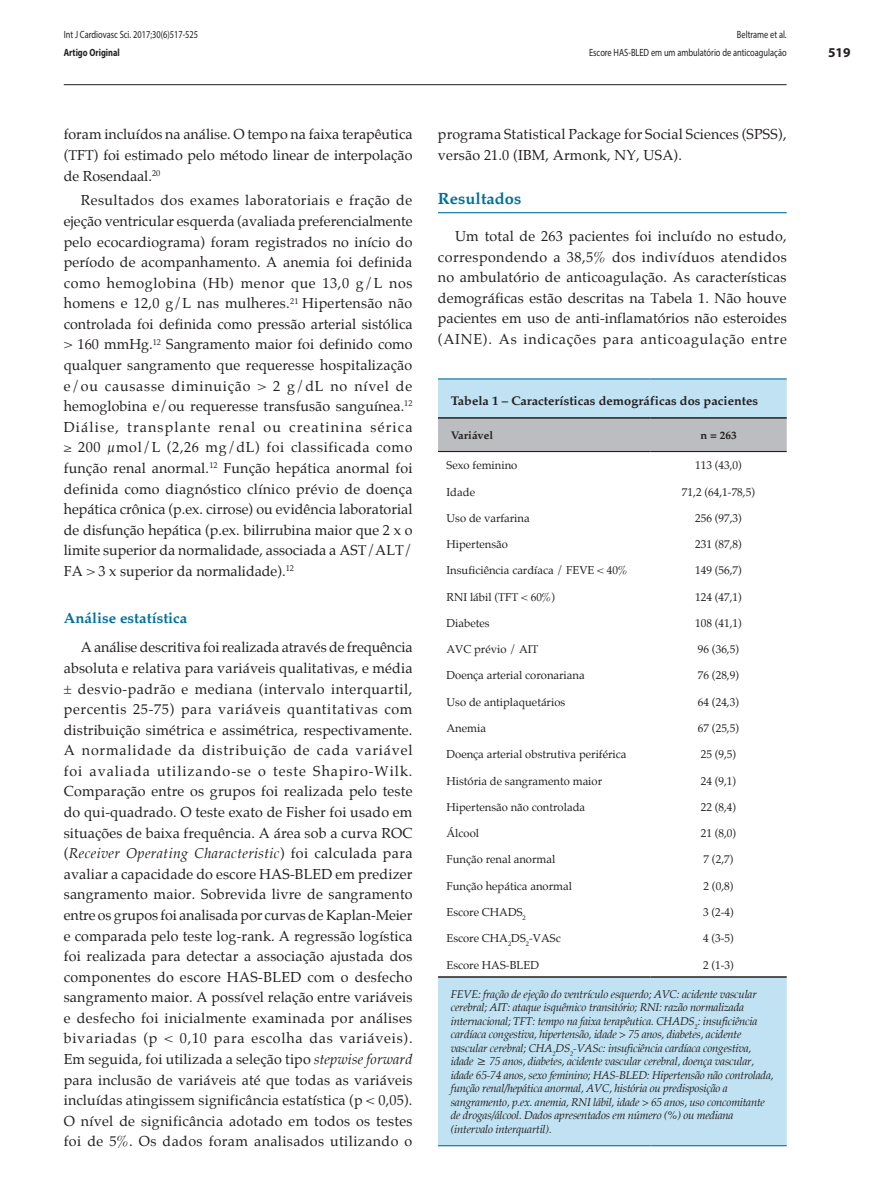
<style>
.page{position:relative;width:893px;height:1191px;background:#fff}
.page>*{position:absolute;margin:0;border:0;box-sizing:border-box;transform-origin:0 0}
._1_-_Titulo-materia{font:700 16.5px "Palatino";color:#00719a}
._2_-_Sub-titulo{font:700 15px "Palatino";color:#00719a}
._4_-_Texto-Basico{font:14.25px/20.5px "Palatino";letter-spacing:.01em;color:#231f20;text-align:justify}
.t1{font:700 13.5px "Myriad Pro";color:#231f20}
._1_-_Titulo-Tabela{font:700 12.75px "Palatino";color:#231f20}
._4_-_Legenda{font:italic 11.25px/13.5px "Palatino";letter-spacing:-.02em;color:#231f20}
._3_-_Corpo-tabela{font:11.25px "Palatino";color:#231f20}
._2_-_Sub-titulo-2{font:700 11.25px "Palatino";color:#231f20}
.t2{font:10.5px/18px "Myriad Pro";color:#231f20;text-align:right;scale:.8 1}
.t3{font:700 10.5px "Myriad Pro";color:#231f20;scale:.8 1}
.s1{font-style:italic}
</style>
<div class="page">
<hr style="left:64px;top:84px;width:723px;height:1px;background:#231f20">
<svg style="left:438px;top:379px;width:349px;height:766px"></svg>
<div style="left:438px;top:419px;width:349px;height:32px;background:#bcbdc0"></div>
<hr style="left:438px;top:976px;width:212px;height:1px;background:#231f20">
<hr style="left:650px;top:976px;width:137px;height:1px;background:#231f20">
<hr style="left:438px;top:1145px;width:212px;height:1px;background:#00719a">
<hr style="left:650px;top:1145px;width:137px;height:1px;background:#00719a">
<hr style="left:438px;top:417px;width:212px;height:2px;background:#231f20">
<hr style="left:650px;top:417px;width:137px;height:2px;background:#231f20">
<hr style="left:438px;top:451px;width:212px;height:1px;background:#231f20">
<hr style="left:650px;top:451px;width:137px;height:1px;background:#231f20">
<hr style="left:438px;top:378px;width:212px;height:1px;background:#00719a">
<hr style="left:650px;top:378px;width:137px;height:1px;background:#00719a">
<hr style="left:438px;top:212px;width:349px;height:1px;background:#00719a">
<p class="t2" style="left:64px;top:25px;width:170px">Int J Cardiovasc Sci. 2017;30(6)517-525</p>
<p class="t3" style="left:64px;top:45px;width:72px">Artigo Original</p>
<p class="t2" style="left:589px;top:25px;width:248px">Beltrame et al.<br>Escore HAS-BLED em um ambulatório de anticoagulação</p>
<p class="_4_-_Texto-Basico" style="left:64px;top:124px;width:350px">foram incluídos na análise. O tempo na faixa terapêutica (TFT) foi estimado pelo método linear de interpolação de Rosendaal.<sup>20</sup></p>
<p class="_4_-_Texto-Basico" style="left:64px;top:190px;width:350px;text-indent:17px">Resultados dos exames laboratoriais e fração de ejeção ventricular esquerda (avaliada preferencialmente pelo ecocardiograma) foram registrados no início do período de acompanhamento. A anemia foi definida como hemoglobina (Hb) menor que 13,0 g/L nos homens e 12,0 g/L nas mulheres.<sup>21</sup> Hipertensão não controlada foi definida como pressão arterial sistólica &gt; 160 mmHg.<sup>12</sup> Sangramento maior foi definido como qualquer sangramento que requeresse hospitalização e/ou causasse diminuição &gt; 2 g/dL no nível de hemoglobina e/ou requeresse transfusão sanguínea.<sup>12<br></sup>Diálise, transplante renal ou creatinina sérica ≥ 200 µmol/L (2,26 mg/dL) foi classificada como função renal anormal.<sup>12</sup> Função hepática anormal foi definida como diagnóstico clínico prévio de doença hepática crônica (p.ex. cirrose) ou evidência laboratorial de disfunção hepática (p.ex. bilirrubina maior que 2 x o limite superior da normalidade, associada a AST/ALT/ FA &gt; 3 x superior da normalidade).<sup>12</sup></p>
<p class="_2_-_Sub-titulo" style="left:64px;top:609px;width:125px">Análise estatística</p>
<p class="_4_-_Texto-Basico" style="left:64px;top:637px;width:350px;text-indent:17px">A análise descritiva foi realizada através de frequência absoluta e relativa para variáveis qualitativas, e média ± desvio-padrão e mediana (intervalo interquartil, percentis 25-75) para variáveis quantitativas com distribuição simétrica e assimétrica, respectivamente.<br>A normalidade da distribuição de cada variável foi avaliada utilizando‑se o teste Shapiro-Wilk.<br>Comparação entre os grupos foi realizada pelo teste do qui-quadrado. O teste exato de Fisher foi usado em situações de baixa frequência. A área sob a curva ROC (<span class="s1">Receiver Operating Characteristic</span>) foi calculada para avaliar a capacidade do escore HAS‑BLED em predizer sangramento maior. Sobrevida livre de sangramento entre os grupos foi analisada por curvas de Kaplan‑Meier e comparada pelo teste log‑rank. A regressão logística foi realizada para detectar a associação ajustada dos componentes do escore HAS‑BLED com o desfecho sangramento maior. A possível relação entre variáveis e desfecho foi inicialmente examinada por análises bivariadas (p &lt; 0,10 para escolha das variáveis).<br>Em seguida, foi utilizada a seleção tipo <span class="s1">stepwise forward </span>para inclusão de variáveis até que todas as variáveis incluídas atingissem significância estatística (p &lt; 0,05).<br>O nível de significância adotado em todos os testes foi de 5%. Os dados foram analisados utilizando o</p>
<p class="_4_-_Texto-Basico" style="left:438px;top:124px;width:350px">programa Statistical Package for Social Sciences (SPSS), versão 21.0 (IBM, Armonk, NY, USA).</p>
<p class="_1_-_Titulo-materia" style="left:438px;top:188px;width:85px">Resultados</p>
<p class="_4_-_Texto-Basico" style="left:438px;top:226px;width:350px;text-indent:17px">Um total de 263 pacientes foi incluído no estudo, correspondendo a 38,5% dos indivíduos atendidos no ambulatório de anticoagulação. As características demográficas estão descritas na Tabela 1. Não houve pacientes em uso de anti-inflamatórios não esteroides (AINE). As indicações para anticoagulação entre</p>
<p class="_1_-_Titulo-Tabela" style="left:451px;top:393px;width:309px">Tabela 1 – Características demográficas dos pacientes</p>
<p class="_2_-_Sub-titulo-2" style="left:451px;top:428px;width:44px">Variável</p>
<p class="_2_-_Sub-titulo-2" style="left:700px;top:428px;width:38px">n = 263</p>
<p class="_3_-_Corpo-tabela" style="left:446px;top:459px;width:72px">Sexo feminino</p>
<p class="_3_-_Corpo-tabela" style="left:695px;top:459px;width:48px">113 (43,0)</p>
<p class="_3_-_Corpo-tabela" style="left:446px;top:485px;width:30px">Idade</p>
<p class="_3_-_Corpo-tabela" style="left:682px;top:485px;width:75px">71,2 (64,1-78,5)</p>
<p class="_3_-_Corpo-tabela" style="left:446px;top:511px;width:85px">Uso de varfarina</p>
<p class="_3_-_Corpo-tabela" style="left:695px;top:511px;width:48px">256 (97,3)</p>
<p class="_3_-_Corpo-tabela" style="left:446px;top:538px;width:63px">Hipertensão</p>
<p class="_3_-_Corpo-tabela" style="left:695px;top:538px;width:48px">231 (87,8)</p>
<p class="_3_-_Corpo-tabela" style="left:446px;top:564px;width:182px">Insuficiência cardíaca / FEVE &lt; 40%</p>
<p class="_3_-_Corpo-tabela" style="left:695px;top:564px;width:48px">149 (56,7)</p>
<p class="_3_-_Corpo-tabela" style="left:446px;top:590px;width:110px">RNI lábil (TFT &lt; 60%)</p>
<p class="_3_-_Corpo-tabela" style="left:695px;top:590px;width:48px">124 (47,1)</p>
<p class="_3_-_Corpo-tabela" style="left:446px;top:616px;width:45px">Diabetes</p>
<p class="_3_-_Corpo-tabela" style="left:695px;top:616px;width:48px">108 (41,1)</p>
<p class="_3_-_Corpo-tabela" style="left:446px;top:643px;width:93px">AVC prévio / AIT</p>
<p class="_3_-_Corpo-tabela" style="left:698px;top:643px;width:43px">96 (36,5)</p>
<p class="_3_-_Corpo-tabela" style="left:446px;top:669px;width:140px">Doença arterial coronariana</p>
<p class="_3_-_Corpo-tabela" style="left:698px;top:669px;width:43px">76 (28,9)</p>
<p class="_3_-_Corpo-tabela" style="left:446px;top:695px;width:120px">Uso de antiplaquetários</p>
<p class="_3_-_Corpo-tabela" style="left:698px;top:695px;width:43px">64 (24,3)</p>
<p class="_3_-_Corpo-tabela" style="left:446px;top:721px;width:41px">Anemia</p>
<p class="_3_-_Corpo-tabela" style="left:698px;top:721px;width:43px">67 (25,5)</p>
<p class="_3_-_Corpo-tabela" style="left:446px;top:748px;width:181px">Doença arterial obstrutiva periférica</p>
<p class="_3_-_Corpo-tabela" style="left:701px;top:748px;width:37px">25 (9,5)</p>
<p class="_3_-_Corpo-tabela" style="left:446px;top:774px;width:157px">História de sangramento maior</p>
<p class="_3_-_Corpo-tabela" style="left:701px;top:774px;width:37px">24 (9,1)</p>
<p class="_3_-_Corpo-tabela" style="left:446px;top:800px;width:140px">Hipertensão não controlada</p>
<p class="_3_-_Corpo-tabela" style="left:701px;top:800px;width:37px">22 (8,4)</p>
<p class="_3_-_Corpo-tabela" style="left:446px;top:826px;width:34px">Álcool</p>
<p class="_3_-_Corpo-tabela" style="left:701px;top:826px;width:37px">21 (8,0)</p>
<p class="_3_-_Corpo-tabela" style="left:446px;top:853px;width:110px">Função renal anormal</p>
<p class="_3_-_Corpo-tabela" style="left:703px;top:853px;width:31px">7 (2,7)</p>
<p class="_3_-_Corpo-tabela" style="left:446px;top:879px;width:127px">Função hepática anormal</p>
<p class="_3_-_Corpo-tabela" style="left:703px;top:879px;width:31px">2 (0,8)</p>
<p class="_3_-_Corpo-tabela" style="left:446px;top:905px;width:81px">Escore CHADS<sub>2</sub></p>
<p class="_3_-_Corpo-tabela" style="left:703px;top:905px;width:32px">3 (2-4)</p>
<p class="_3_-_Corpo-tabela" style="left:446px;top:932px;width:116px">Escore CHA<sub>2</sub>DS<sub>2</sub>-VASc</p>
<p class="_3_-_Corpo-tabela" style="left:703px;top:932px;width:32px">4 (3-5)</p>
<p class="_3_-_Corpo-tabela" style="left:446px;top:958px;width:94px">Escore HAS-BLED</p>
<p class="_3_-_Corpo-tabela" style="left:703px;top:958px;width:32px">2 (1-3)</p>
<p class="_4_-_Legenda" style="left:451px;top:987px;width:324px">FEVE: fração de ejeção do ventrículo esquerdo; AVC: acidente vascular cerebral; AIT: ataque isquêmico transitório; RNI: razão normalizada internacional; TFT: tempo na faixa terapêutica. CHADS<sub>2</sub>: insuficiência cardíaca congestiva, hipertensão, idade &gt; 75 anos, diabetes, acidente vascular cerebral; CHA<sub>2</sub>DS<sub>2</sub>‑VASc: insuficiência cardíaca congestiva, idade ≥ 75 anos, diabetes, acidente vascular cerebral, doença vascular, idade 65-74 anos, sexo feminino; HAS-BLED: Hipertensão não controlada, função renal/hepática anormal, AVC, história ou predisposição a sangramento, p.ex. anemia, RNI lábil, idade &gt; 65 anos, uso concomitante de drogas/álcool. Dados apresentados em número (%) ou mediana (intervalo interquartil).</p>
<p class="t1" style="left:828px;top:44px;width:24px">519</p>
</div>
